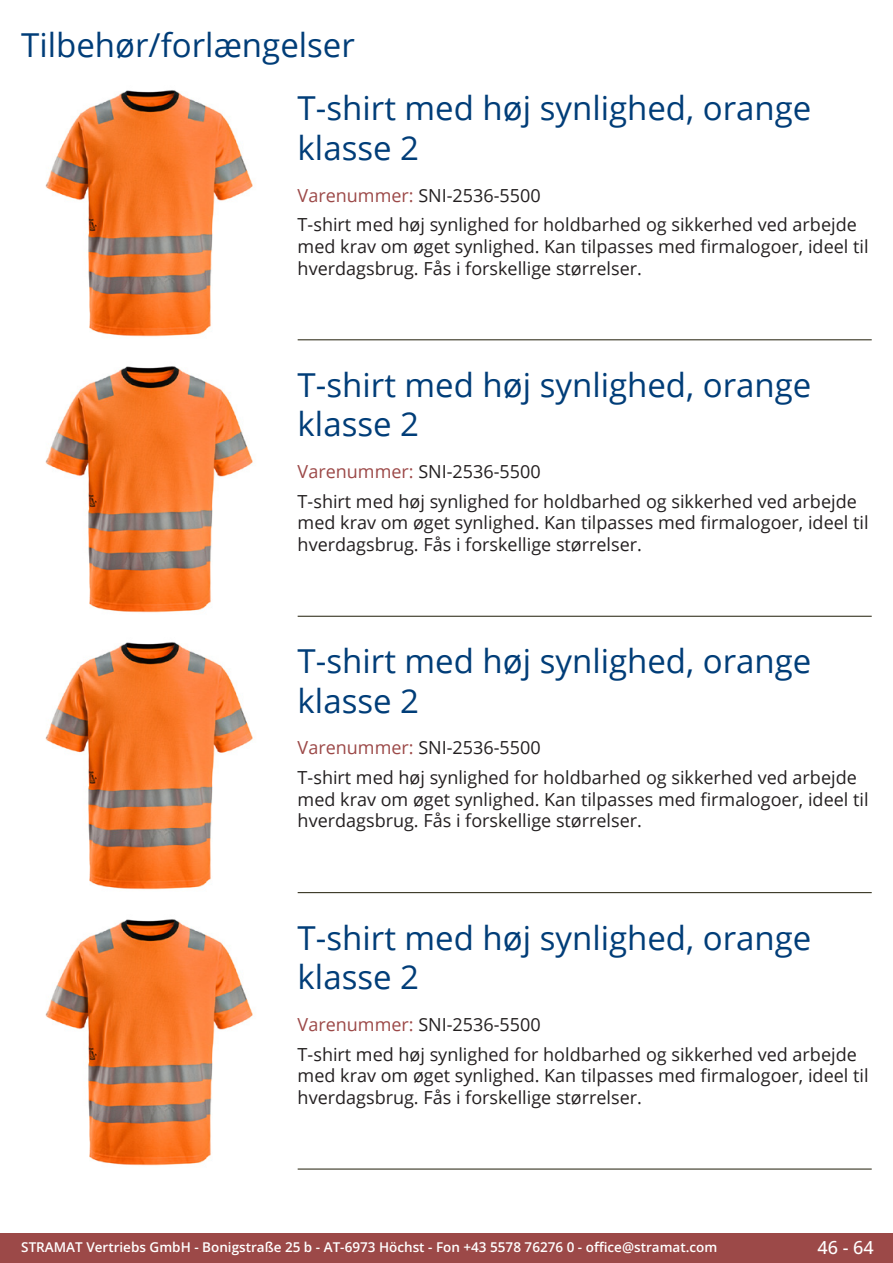
<style>
.page{position:relative;width:893px;height:1263px;background:#fff}
.page>*{position:absolute;margin:0;border:0;box-sizing:border-box;transform-origin:0 0}
.Produkttitel{font:33px/39.6px "Open Sans";color:#003d78}
.RastTitel{font:33px "Open Sans";color:#003d78}
.Beschreibung_Text{font:18px/21.6px "Open Sans";color:#231f20}
.TechDaten_Überschrif{font:18px "Open Sans";color:#231f20}
.t1{font:500 18px "Open Sans";color:#fff}
.t2{font:600 13.5px "Open Sans";color:#fff}
.s1{color:#9c4948}
</style>
<div class="page">
<div style="left:0;top:1233px;width:893px;height:30px;background:#9c4948"></div>
<hr style="left:298px;top:340px;width:574px;height:1px;background:#201d08">
<hr style="left:298px;top:616px;width:574px;height:1px;background:#201d08">
<hr style="left:298px;top:892px;width:574px;height:1px;background:#201d08">
<hr style="left:298px;top:1169px;width:574px;height:1px;background:#201d08">
<img style="left:45px;top:90px;width:208px;height:247px">
<img style="left:45px;top:366px;width:208px;height:247px">
<img style="left:45px;top:642px;width:208px;height:248px">
<img style="left:45px;top:919px;width:208px;height:247px">
<p class="RastTitel" style="left:21px;top:22px;width:335px">Tilbehør/forlængelser</p>
<p class="Produkttitel" style="left:298px;top:88px;width:515px">T-shirt med høj synlighed, orange klasse 2</p>
<p class="TechDaten_Überschrif" style="left:298px;top:183px;width:245px"><span class="s1">Varenummer:</span> SNI-2536-5500</p>
<p class="Beschreibung_Text" style="left:298px;top:214px;width:572px">T-shirt med høj synlighed for holdbarhed og sikkerhed ved arbejde med krav om øget synlighed. Kan tilpasses med firmalogoer, ideel til hverdagsbrug. Fås i forskellige størrelser.</p>
<p class="Produkttitel" style="left:298px;top:364px;width:515px">T-shirt med høj synlighed, orange klasse 2</p>
<p class="TechDaten_Überschrif" style="left:298px;top:459px;width:245px"><span class="s1">Varenummer:</span> SNI-2536-5500</p>
<p class="Beschreibung_Text" style="left:298px;top:490px;width:572px">T-shirt med høj synlighed for holdbarhed og sikkerhed ved arbejde med krav om øget synlighed. Kan tilpasses med firmalogoer, ideel til hverdagsbrug. Fås i forskellige størrelser.</p>
<p class="Produkttitel" style="left:298px;top:640px;width:515px">T-shirt med høj synlighed, orange klasse 2</p>
<p class="TechDaten_Überschrif" style="left:298px;top:735px;width:245px"><span class="s1">Varenummer:</span> SNI-2536-5500</p>
<p class="Beschreibung_Text" style="left:298px;top:766px;width:572px">T-shirt med høj synlighed for holdbarhed og sikkerhed ved arbejde med krav om øget synlighed. Kan tilpasses med firmalogoer, ideel til hverdagsbrug. Fås i forskellige størrelser.</p>
<p class="Produkttitel" style="left:298px;top:917px;width:515px">T-shirt med høj synlighed, orange klasse 2</p>
<p class="TechDaten_Überschrif" style="left:298px;top:1012px;width:245px"><span class="s1">Varenummer:</span> SNI-2536-5500</p>
<p class="Beschreibung_Text" style="left:298px;top:1043px;width:572px">T-shirt med høj synlighed for holdbarhed og sikkerhed ved arbejde med krav om øget synlighed. Kan tilpasses med firmalogoer, ideel til hverdagsbrug. Fås i forskellige størrelser.</p>
<p class="t2" style="left:21px;top:1238px;width:698px">STRAMAT Vertriebs GmbH - Bonigstraße 25 b - AT-6973 Höchst - Fon +43 5578 76276 0 - office@stramat.com</p>
<p class="t1" style="left:817px;top:1234px;width:58px">46 - 64</p>
</div>
